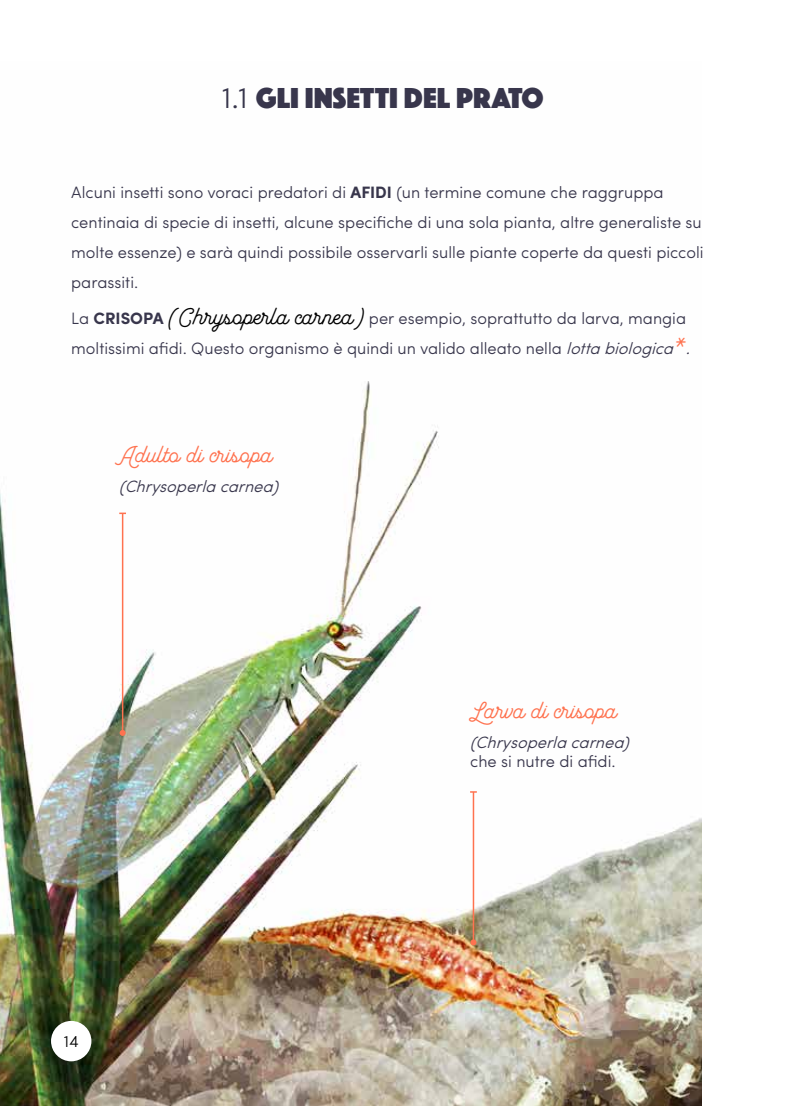
<style>
.page{position:relative;width:808px;height:1106px;background:#fff}
.page>*{position:absolute;margin:0;border:0;box-sizing:border-box;transform-origin:0 0}
.t1{font:30px "Phosphate Solid";color:#38364c}
.t2{font:21px "Garris";color:#ff724f}
.t3{font:300 16.5px/30px "Sofia Pro";letter-spacing:-.005em;color:#38364c}
.t4{font:italic 300 16.5px "Sofia Pro";color:#38364c}
.t5{font:300 16.5px "Sofia Pro";color:#000}
.s1{font-family:"Sofia Pro";font-weight:300}
.s2{font-weight:700}
.s3{font-family:"Garris";font-weight:400;font-size:21px;color:#000}
.s4{font-style:italic}
.s5{font-family:"Garris";font-weight:400;font-size:21px;color:#ff724f}
</style>
<div class="page">
<img style="left:0;top:381px;width:702px;height:725px">
<hr style="left:122px;top:513px;width:1px;height:220px;background:#ff724f">
<svg style="left:119px;top:512px;width:7px;height:2px"></svg>
<svg style="left:120px;top:730px;width:6px;height:6px"></svg>
<hr style="left:473px;top:792px;width:1px;height:150px;background:#ff724f">
<svg style="left:470px;top:939px;width:6px;height:6px"></svg>
<div style="left:51px;top:1020px;width:40px;height:41px;background:#fff;border-radius:50%"></div>
<h1 class="t1" style="left:222px;top:76px;width:324px"><span class="s1">1.1</span> GLI INSETTI DEL PRATO</h1>
<p class="t3" style="left:71px;top:176px;width:634px">Alcuni insetti sono voraci predatori di <span class="s2">AFI DI</span> (un termine comune che raggruppa centinaia di specie di insetti, alcune specifiche di una sola pianta, altre generaliste su molte essenze) e sarà quindi possibile osservarli sulle piante coperte da questi piccoli parassiti.</p>
<p class="t3" style="left:71px;top:302px;width:626px">La <span class="s2">CRI SOPA</span> <span class="s3">(Chrysoperla carnea)</span> per esempio, soprattutto da larva, mangia moltissimi afidi. Questo organismo è quindi un valido alleato nella <span class="s4">lottabiologica</span><span class="s5">*</span><span class="s4">.</span></p>
<p class="t2" style="left:119px;top:441px;width:155px">Adulto di crisopa</p>
<p class="t4" style="left:119px;top:474px;width:166px">(Chrysoperlacarnea)</p>
<p class="t5" style="left:64px;top:1029px;width:16px">14</p>
<p class="t2" style="left:470px;top:696px;width:148px">Larva di crisopa</p>
<p class="t4" style="left:470px;top:729px;width:166px">(Chrysoperlacarnea)</p>
<p class="t3" style="left:470px;top:745px;width:147px">che si nutre di afidi.</p>
</div>
